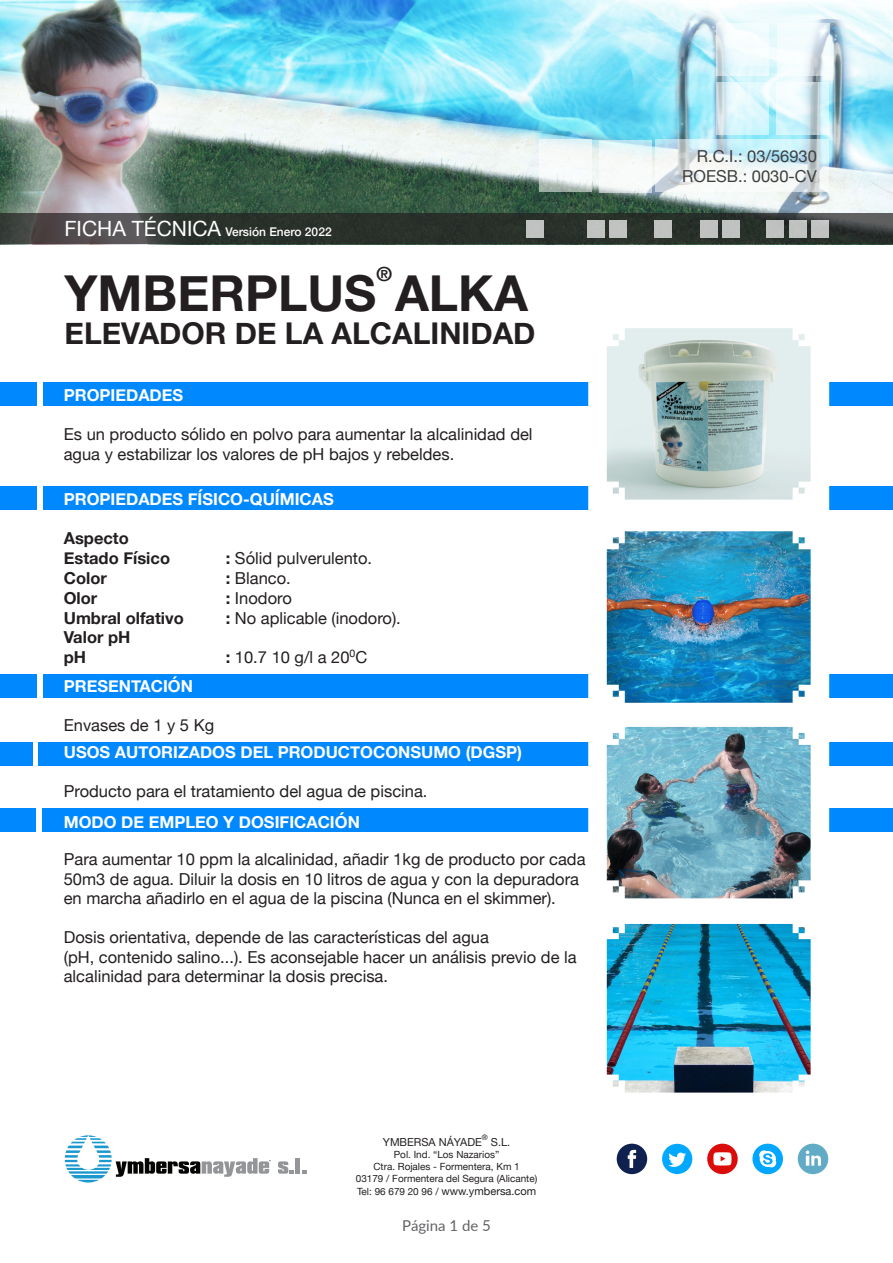
<style>
.page{position:relative;width:893px;height:1263px;background:#fff}
.page>*{position:absolute;margin:0;border:0;box-sizing:border-box;transform-origin:0 0}
.t1{font:700 49.5px "Helvetica Neue";color:#231f20}
.t2{font:700 30px "Helvetica Neue";color:#231f20}
.t3{font:700 19.5px "Helvetica Neue";color:#231f20}
.t4{font:16.5px/19.5px "Helvetica Neue";color:#231f20}
.t5{font:700 16.5px "Helvetica Neue";color:#fff}
.t6{font:700 16.5px "Helvetica Neue";color:#231f20}
.t7{font:16.5px/19.5px "Helvetica Neue";color:#3e3e3f;text-align:right}
.t8{font:15px "Lato";color:#636366}
.t9{font:500 12px "Helvetica Neue";color:#fff}
.t10{font:10.95px "Helvetica Neue";color:#231f20}
.t11{font:9.9px/11.9px "Helvetica Neue";color:#231f20;text-align:center}
.t12{font:7.5px "Helvetica Neue";color:#231f20}
.s1{font-weight:400;font-size:21px}
.s2{font-weight:700}
.s3{font-size:9.9px}
</style>
<div class="page">
<img style="left:0;top:0;width:893px;height:213px">
<svg style="left:0;top:213px;width:893px;height:31px;background:#333834"></svg>
<div style="left:811px;top:220px;width:18px;height:17px;background:#c0c2c1"></div>
<div style="left:789px;top:220px;width:18px;height:17px;background:#c0c2c0"></div>
<div style="left:766px;top:220px;width:18px;height:17px;background:#bfc1c0"></div>
<div style="left:722px;top:220px;width:18px;height:17px;background:#c0c2c0"></div>
<div style="left:700px;top:220px;width:18px;height:17px;background:#c0c2c0"></div>
<div style="left:654px;top:220px;width:17px;height:17px;background:#c0c2c0"></div>
<div style="left:609px;top:220px;width:18px;height:17px;background:#c1c3c1"></div>
<div style="left:587px;top:220px;width:17px;height:17px;background:#c0c3c1"></div>
<div style="left:526px;top:220px;width:18px;height:17px;background:#c0c2c0"></div>
<svg style="left:717px;top:23px;width:52px;height:53px;fill:#effbfd"></svg>
<svg style="left:776px;top:82px;width:52px;height:53px"></svg>
<svg style="left:717px;top:82px;width:52px;height:53px;background:#daf2f7"></svg>
<svg style="left:656px;top:140px;width:172px;height:52px"></svg>
<svg style="left:717px;top:140px;width:52px;height:52px;fill:#f2f7f9"></svg>
<svg style="left:658px;top:140px;width:53px;height:52px"></svg>
<svg style="left:540px;top:140px;width:52px;height:52px;fill:#f6f8f7"></svg>
<svg style="left:599px;top:140px;width:52px;height:53px;fill:#f6f9f8"></svg>
<svg style="left:777px;top:23px;width:52px;height:53px;fill:#f3fcfd"></svg>
<svg style="left:278px;top:1161px;width:16px;height:13px"></svg>
<hr style="left:296px;top:1158px;width:4px;height:15px;background:#939598">
<svg style="left:302px;top:1170px;width:4px;height:3px"></svg>
<svg style="left:65px;top:1135px;width:206px;height:47px"></svg>
<div style="left:617px;top:1144px;width:30px;height:30px;background:#0f214f;border-radius:50%"></div>
<svg style="left:628px;top:1150px;width:8px;height:18px"></svg>
<div style="left:707px;top:1144px;width:31px;height:30px;background:#db0d0a;border-radius:50%"></div>
<svg style="left:713px;top:1152px;width:18px;height:13px"></svg>
<div style="left:752px;top:1144px;width:31px;height:30px;background:#00a6ff;border-radius:50%"></div>
<svg style="left:759px;top:1150px;width:17px;height:17px"></svg>
<div style="left:798px;top:1144px;width:30px;height:30px;background:#61abc7;border-radius:50%"></div>
<svg style="left:806px;top:1150px;width:15px;height:16px"></svg>
<div style="left:662px;top:1144px;width:30px;height:30px;background:#00a8ff;border-radius:50%"></div>
<svg style="left:668px;top:1152px;width:18px;height:15px"></svg>
<div style="left:43px;top:383px;width:850px;height:23px;background:#08f"></div>
<div style="left:0;top:383px;width:36px;height:23px;background:#08f"></div>
<div style="left:43px;top:487px;width:850px;height:23px;background:#08f"></div>
<div style="left:0;top:487px;width:36px;height:23px;background:#08f"></div>
<div style="left:43px;top:674px;width:850px;height:24px;background:#08f"></div>
<div style="left:0;top:674px;width:36px;height:24px;background:#08f"></div>
<div style="left:39px;top:742px;width:854px;height:23px;background:#08f"></div>
<div style="left:0;top:742px;width:32px;height:23px;background:#08f"></div>
<div style="left:42px;top:808px;width:851px;height:24px;background:#08f"></div>
<div style="left:0;top:808px;width:35px;height:24px;background:#08f"></div>
<div style="left:588px;top:313px;width:241px;height:801px;background:#fff"></div>
<img style="left:607px;top:531px;width:204px;height:172px">
<img style="left:607px;top:328px;width:204px;height:172px">
<img style="left:607px;top:727px;width:204px;height:171px">
<img style="left:607px;top:924px;width:204px;height:168px">
<p class="t9" style="left:65px;top:223px;width:269px"><span class="s1">FICHA TÉCNICA</span> Versión Enero 2022</p>
<p class="t3" style="left:376px;top:259px;width:17px">®</p>
<h1 class="t1" style="left:65px;top:255px;width:465px">YMBERPLUS ALKA</h1>
<h2 class="t2" style="left:65px;top:310px;width:472px">ELEVADOR DE LA ALCALINIDAD</h2>
<p class="t5" style="left:64px;top:382px;width:121px">PROPIEDADES</p>
<p class="t4" style="left:64px;top:425px;width:470px">Es un producto sólido en polvo para aumentar la alcalinidad del agua y estabilizar los valores de pH bajos y rebeldes.</p>
<p class="t5" style="left:64px;top:487px;width:272px">PROPIEDADES FÍSICO-QUÍMICAS</p>
<p class="t6" style="left:64px;top:526px;width:67px">Aspecto</p>
<p class="t6" style="left:64px;top:545px;width:108px">Estado Físico</p>
<p class="t4" style="left:226px;top:549px;width:148px"><span class="s2">:</span> Sólid pulverulento.</p>
<p class="t6" style="left:64px;top:565px;width:45px">Color</p>
<p class="t4" style="left:226px;top:569px;width:67px"><span class="s2">:</span> Blanco.</p>
<p class="t6" style="left:64px;top:585px;width:35px">Olor</p>
<p class="t4" style="left:226px;top:589px;width:68px"><span class="s2">:</span> Inodoro</p>
<p class="t6" style="left:64px;top:605px;width:122px">Umbral olfativo</p>
<p class="t4" style="left:226px;top:609px;width:177px"><span class="s2">:</span> No aplicable (inodoro).</p>
<p class="t6" style="left:64px;top:624px;width:68px">Valor pH</p>
<p class="t6" style="left:64px;top:644px;width:24px">pH</p>
<p class="t4" style="left:226px;top:648px;width:143px"><span class="s2">:</span> 10.7 10 g/l a 20<sup>0</sup>C</p>
<p class="t5" style="left:64px;top:673px;width:131px">PRESENTACIÓN</p>
<p class="t4" style="left:64px;top:716px;width:152px">Envases de 1 y 5 Kg</p>
<p class="t5" style="left:64px;top:739px;width:460px">USOS AUTORIZADOS DEL PRODUCTOCONSUMO (DGSP)</p>
<p class="t4" style="left:64px;top:782px;width:365px">Producto para el tratamiento del agua de piscina.</p>
<p class="t5" style="left:64px;top:809px;width:298px">MODO DE EMPLEO Y DOSIFICACIÓN</p>
<p class="t4" style="left:64px;top:850px;width:523px">Para aumentar 10 ppm la alcalinidad, añadir 1kg de producto por cada<br>50m3 de agua. Diluir la dosis en 10 litros de agua y con la depuradora en marcha añadirlo en el agua de la piscina (Nunca en el skimmer).</p>
<p class="t4" style="left:64px;top:928px;width:427px">Dosis orientativa, depende de las características del agua</p>
<p class="t4" style="left:64px;top:948px;width:514px">(pH, contenido salino...). Es aconsejable hacer un análisis previo de la alcalinidad para determinar la dosis precisa.</p>
<p class="t10" style="left:383px;top:1134px;width:101px">YMBERSA NÁYADE</p>
<p class="t12" style="left:482px;top:1132px;width:7px">®</p>
<p class="t10" style="left:491px;top:1134px;width:21px">S.L.</p>
<p class="t11" style="left:356px;top:1149px;width:183px">Pol. Ind. “Los Nazarios”<br>Ctra. Rojales - Formentera, Km 1<br>03179 / Formentera del Segura (Alicante)</p>
<p class="t10" style="left:357px;top:1183px;width:181px"><span class="s3">Tel: 96 679 20 96 /</span> www.ymbersa.com</p>
<p class="t8" style="left:402px;top:1214px;width:90px">Página 1 de 5</p>
<p class="t7" style="left:682px;top:148px;width:136px">R.C.I.: 03/56930<br>ROESB.: 0030-CV</p>
</div>
